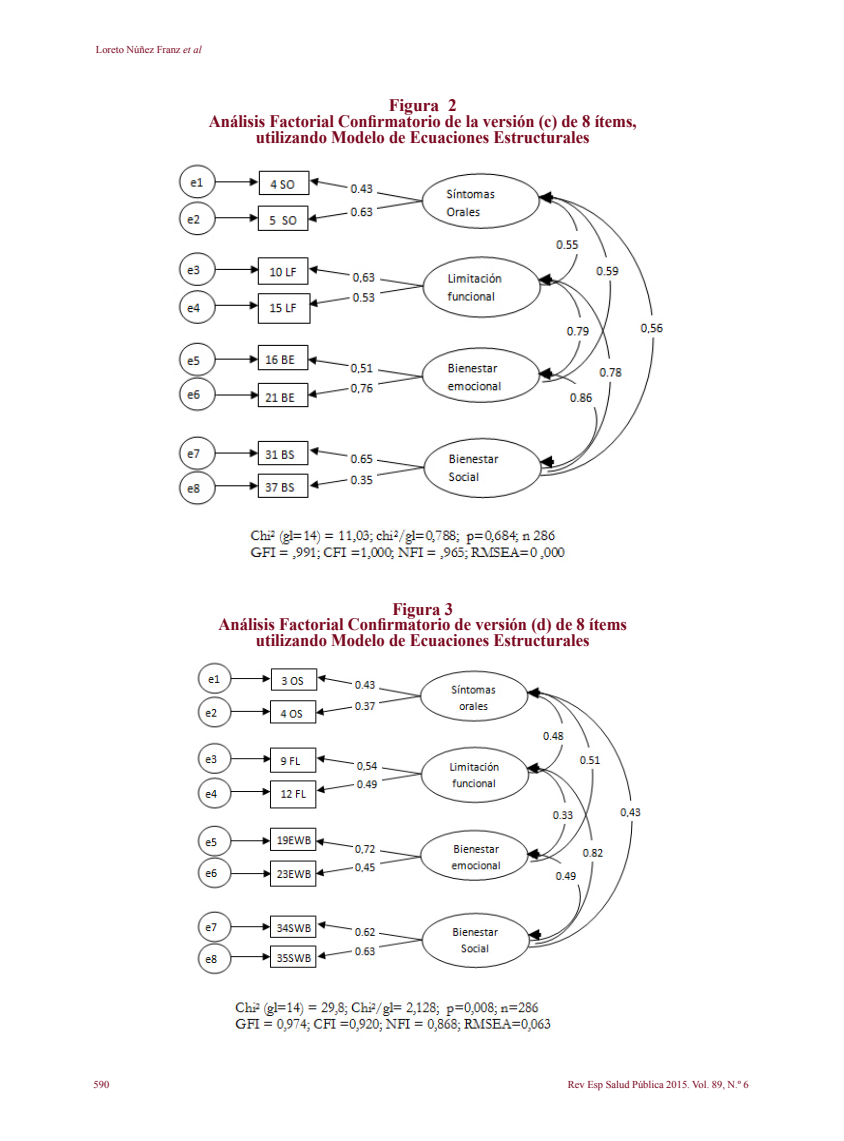
<style>
.page{position:relative;width:844px;height:1141px;background:#fff}
.page>*{position:absolute;margin:0;border:0;box-sizing:border-box;transform-origin:0 0}
.t1{font:700 17.5px "Times New Roman";color:#7a071e;scale:.95 1}
.t2{font:700 17.5px "Times New Roman";color:#7a071e}
.t3{font:10.5px "Times New Roman";color:#7a071e}
.s1{font-style:italic}
</style>
<div class="page">
<img style="left:178px;top:164px;width:485px;height:396px">
<img style="left:197px;top:662px;width:444px;height:370px">
<p class="t3" style="left:96px;top:43px;width:107px">Loreto Núñez Franz <span class="s1">et al</span></p>
<p class="t2" style="left:388px;top:93px;width:70px">Figura 2</p>
<p class="t1" style="left:209px;top:109px;width:452px">Análisis Factorial Confirmatorio de la versión (c) de 8 ítems,</p>
<p class="t1" style="left:256px;top:125px;width:352px">utilizando Modelo de Ecuaciones Estructurales</p>
<p class="t1" style="left:392px;top:597px;width:65px">Figura 3</p>
<p class="t1" style="left:218px;top:612px;width:431px">Análisis Factorial Confirmatorio de versión (d) de 8 ítems</p>
<p class="t1" style="left:256px;top:628px;width:352px">utilizando Modelo de Ecuaciones Estructurales</p>
<p class="t3" style="left:93px;top:1077px;width:17px">590</p>
<p class="t3" style="left:567px;top:1077px;width:182px">Rev Esp Salud Pública 2015. Vol. 89, N.º 6</p>
</div>
